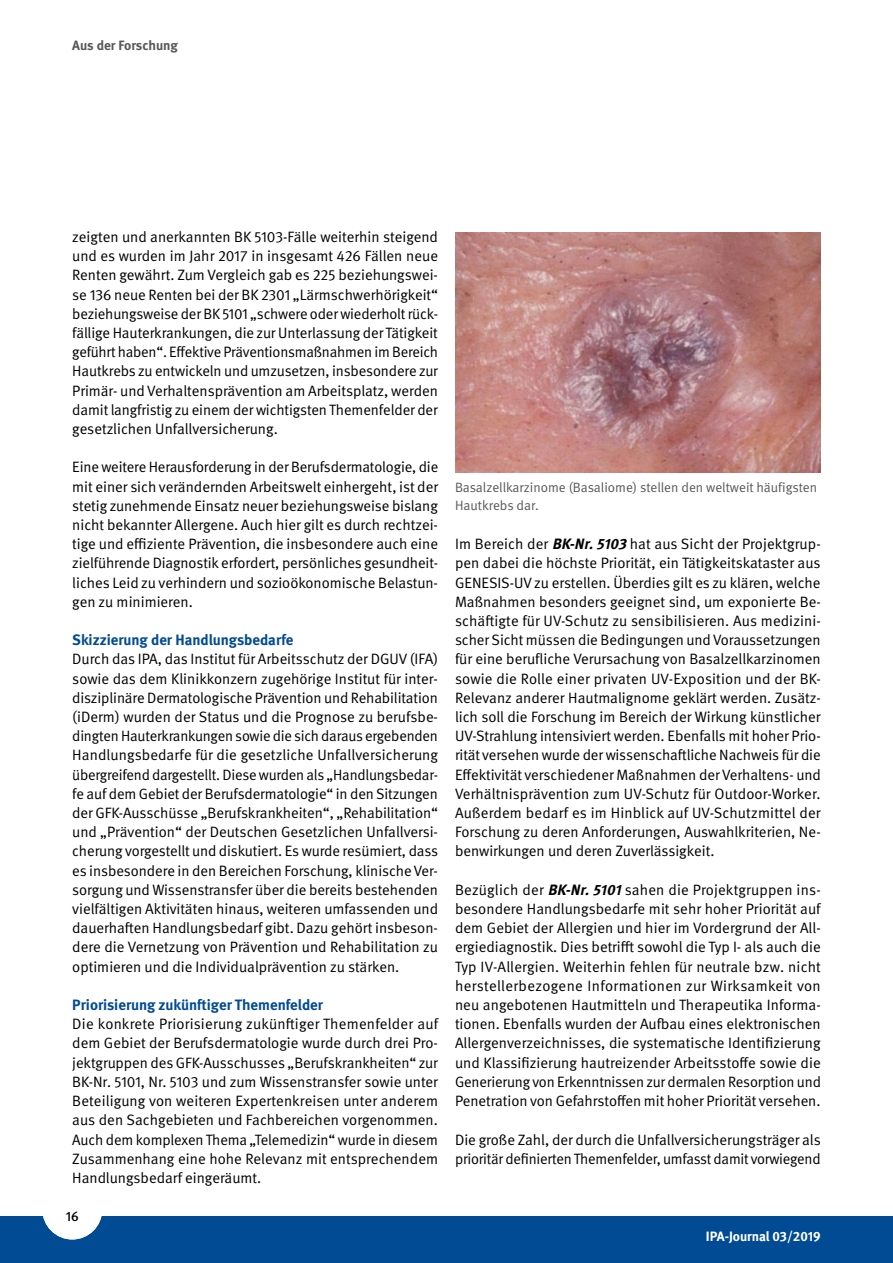
<style>
.page{position:relative;width:893px;height:1263px;background:#fff}
.page>*{position:absolute;margin:0;border:0;box-sizing:border-box;transform-origin:0 0}
._01_Standardschriftarten_01_Fließtext{font:15px/19.2px "DGUV Meta";color:#000;text-align:justify}
._01_Standardschriftarten_06_Zwischenübers{font:700 15px "DGUV Meta";color:#004b93}
.t1{font:13.5px/18px "DGUV Meta";color:#58585a}
.t2{font:700 13.5px "DGUV Meta";letter-spacing:-.005em;color:#fff}
.t3{font:700 13.5px "DGUV Meta";color:#58585a}
.t4{font:500 13.5px "DGUV Meta";color:#000}
.s1{font-weight:700;font-style:italic}
</style>
<div class="page">
<div style="left:0;top:1216px;width:893px;height:47px;background:#004b93"></div>
<div style="left:42px;top:1179px;width:60px;height:60px;background:#fff;border-radius:50%"></div>
<img style="left:455px;top:232px;width:366px;height:240px">
<p class="t3" style="left:72px;top:37px;width:107px">Aus der Forschung</p>
<p class="_01_Standardschriftarten_01_Fließtext" style="left:72px;top:228px;width:367px">zeigten und anerkannten BK 5103-Fälle weiterhin steigend und es wurden im Jahr 2017 in insgesamt 426 Fällen neue Renten gewährt. Zum Vergleich gab es 225 beziehungswei&shy;se 136 neue Renten bei der BK 2301 „Lärmschwerhörigkeit“ beziehungsweise der BK 5101 „schwere oder wiederholt rück&shy;fällige Hauterkrankungen, die zur Unterlassung der Tätigkeit geführt haben“. Effektive Präventionsmaßnahmen im Bereich Hautkrebs zu entwickeln und umzusetzen, insbesondere zur Primär- und Verhaltensprävention am Arbeitsplatz, werden damit langfristig zu einem der wichtigsten Themenfelder der gesetzlichen Unfallversicherung.</p>
<p class="_01_Standardschriftarten_01_Fließtext" style="left:72px;top:458px;width:367px">Eine weitere Herausforderung in der Berufsdermatologie, die mit einer sich verändernden Arbeitswelt einhergeht, ist der stetig zunehmende Einsatz neuer beziehungsweise bislang nicht bekannter Allergene. Auch hier gilt es durch rechtzei&shy;tige und effiziente Prävention, die insbesondere auch eine zielführende Diagnostik erfordert, persönliches gesundheit&shy;liches Leid zu verhindern und sozioökonomische Belastun&shy;gen zu minimieren.</p>
<p class="_01_Standardschriftarten_06_Zwischenübers" style="left:72px;top:631px;width:223px">Skizzierung der Handlungsbedarfe</p>
<p class="_01_Standardschriftarten_01_Fließtext" style="left:72px;top:650px;width:367px">Durch das IPA, das Institut für Arbeitsschutz der DGUV (IFA) sowie das dem Klinikkonzern zugehörige Institut für inter&shy;disziplinäre Dermatologische Prävention und Rehabilitation (iDerm) wurden der Status und die Prognose zu berufsbe&shy;dingten Hauterkrankungen sowie die sich daraus ergebenden Handlungsbedarfe für die gesetzliche Unfallversicherung übergreifend dargestellt. Diese wurden als „Handlungsbedar&shy;fe auf dem Gebiet der Berufsdermatologie“ in den Sitzungen der GFK-Ausschüsse „Berufskrankheiten“, „Rehabilitation“ und „Prävention“ der Deutschen Gesetzlichen Unfallversi&shy;cherung vorgestellt und diskutiert. Es wurde resümiert, dass es insbesondere in den Bereichen Forschung, klinische Ver&shy;sorgung und Wissenstransfer über die bereits bestehenden vielfältigen Aktivitäten hinaus, weiteren umfassenden und dauerhaften Handlungsbedarf gibt. Dazu gehört insbeson&shy;dere die Vernetzung von Prävention und Rehabilitation zu optimieren und die Individualprävention zu stärken.</p>
<p class="_01_Standardschriftarten_06_Zwischenübers" style="left:72px;top:996px;width:252px">Priorisierung zukünftiger Themenfelder</p>
<p class="_01_Standardschriftarten_01_Fließtext" style="left:72px;top:1015px;width:367px">Die konkrete Priorisierung zukünftiger Themenfelder auf dem Gebiet der Berufsdermatologie wurde durch drei Pro&shy;jektgruppen des GFK-Ausschusses „Berufskrankheiten“ zur BK-Nr. 5101, Nr. 5103 und zum Wissenstransfer sowie unter Beteiligung von weiteren Expertenkreisen unter anderem aus den Sachgebieten und Fachbereichen vorgenommen.<br>Auch dem komplexen Thema „Telemedizin“ wurde in diesem Zusammenhang eine hohe Relevanz mit entsprechendem Handlungsbedarf eingeräumt.</p>
<p class="t4" style="left:66px;top:1209px;width:15px">16</p>
<p class="t1" style="left:455px;top:479px;width:364px">Basalzellkarzinome (Basaliome) stellen den weltweit häufigsten<br>Hautkrebs dar.</p>
<p class="_01_Standardschriftarten_01_Fließtext" style="left:455px;top:535px;width:367px">Im Bereich der <span class="s1">BK-Nr.5103</span> hat aus Sicht der Projektgrup&shy;pen dabei die höchste Priorität, ein Tätigkeitskataster aus GENESIS-UV zu erstellen. Überdies gilt es zu klären, welche Maßnahmen besonders geeignet sind, um exponierte Be&shy;schäftigte für UV-Schutz zu sensibilisieren. Aus medizini&shy;scher Sicht müssen die Bedingungen und Voraussetzungen für eine berufliche Verursachung von Basalzellkarzinomen sowie die Rolle einer privaten UV-Exposition und der BK-Relevanz anderer Hautmalignome geklärt werden. Zusätz&shy;lich soll die Forschung im Bereich der Wirkung künstlicher UV-Strahlung intensiviert werden. Ebenfalls mit hoher Prio&shy;rität versehen wurde der wissenschaftliche Nachweis für die Effektivität verschiedener Maßnahmen der Verhaltens- und Verhältnisprävention zum UV-Schutz für Outdoor-Worker.<br>Außerdem bedarf es im Hinblick auf UV-Schutzmittel der Forschung zu deren Anforderungen, Auswahlkriterien, Ne&shy;benwirkungen und deren Zuverlässigkeit.</p>
<p class="_01_Standardschriftarten_01_Fließtext" style="left:455px;top:880px;width:367px">Bezüglich der <span class="s1">BK-Nr.5101</span>sahen die Projektgruppen ins&shy;besondere Handlungsbedarfe mit sehr hoher Priorität auf dem Gebiet der Allergien und hier im Vordergrund der All&shy;ergiediagnostik. Dies betrifft sowohl die Typ I- als auch die Typ IV-Allergien. Weiterhin fehlen für neutrale bzw. nicht herstellerbezogene Informationen zur Wirksamkeit von neu angebotenen Hautmitteln und Therapeutika Informa&shy;tionen. Ebenfalls wurden der Aufbau eines elektronischen Allergenverzeichnisses, die systematische Identifizierung und Klassifizierung hautreizender Arbeitsstoffe sowie die Generierung von Erkenntnissen zur dermalen Resorption und Penetration von Gefahrstoffen mit hoher Priorität versehen.</p>
<p class="_01_Standardschriftarten_01_Fließtext" style="left:455px;top:1130px;width:367px">Die große Zahl, der durch die Unfallversicherungsträger als prioritär definierten Themenfelder, umfasst damit vorwiegend</p>
<p class="t2" style="left:706px;top:1228px;width:116px">IPA-Journal 03/2019</p>
</div>
